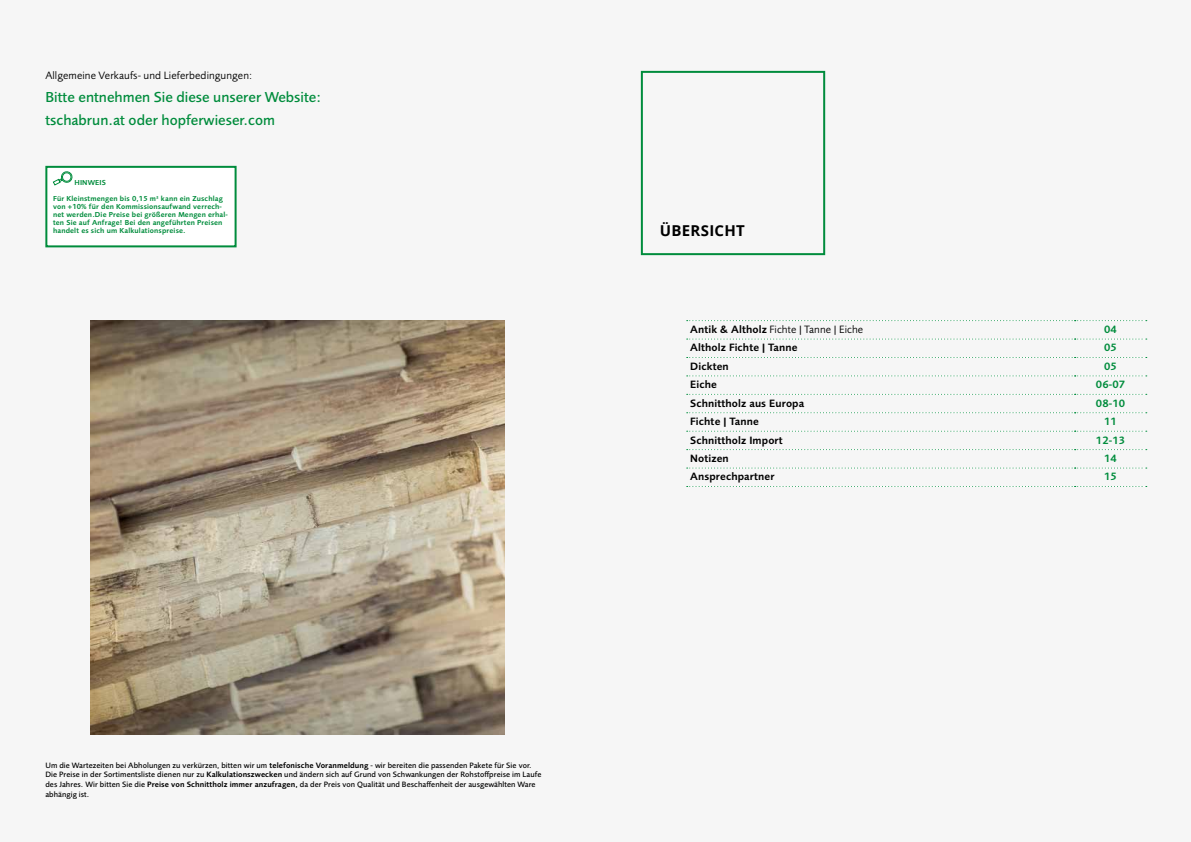
<style>
.page{position:relative;width:1191px;height:842px;background:#f6f6f6}
.page>*{position:absolute;margin:0;border:0;box-sizing:border-box;transform-origin:0 0}
.t1{font:500 15px/23px "Foundry Sans";color:#008c3c}
.t2{font:700 15px "Open Sans";letter-spacing:.02em;color:#000}
.t3{font:600 11px "Foundry Sans";letter-spacing:.01em;color:#000}
.t4{font:11px "Foundry Sans";letter-spacing:.01em;color:#000}
.t5{font:600 11px "Foundry Sans";letter-spacing:.01em;color:#008c3c}
.t6{font:500 8px/9.6px "Foundry Sans";letter-spacing:.01em;color:#000}
.t7{font:600 7.5px/8px "Foundry Sans";letter-spacing:.02em;color:#008c3c}
.s1{font-weight:600}
.s2{font-style:italic}
</style>
<div class="page">
<img style="left:91px;top:320px;width:414px;height:414px">
<div style="left:641px;top:71px;width:184px;height:184px;border:2px solid #008c3c"></div>
<svg style="left:686px;top:357px;width:460px;height:1px"></svg>
<svg style="left:686px;top:375px;width:460px;height:1px"></svg>
<svg style="left:686px;top:394px;width:460px;height:1px"></svg>
<svg style="left:686px;top:412px;width:460px;height:1px"></svg>
<svg style="left:686px;top:431px;width:460px;height:1px"></svg>
<svg style="left:686px;top:449px;width:460px;height:1px"></svg>
<svg style="left:686px;top:468px;width:460px;height:1px"></svg>
<svg style="left:686px;top:486px;width:460px;height:1px"></svg>
<svg style="left:686px;top:320px;width:460px;height:1px"></svg>
<svg style="left:686px;top:339px;width:460px;height:1px"></svg>
<div style="left:46px;top:167px;width:190px;height:79px;background:#fff"></div>
<svg style="left:53px;top:171px;width:20px;height:15px"></svg>
<div style="left:45px;top:166px;width:192px;height:81px;border:2px solid #008c3c"></div>
<h2 class="t4" style="left:45px;top:69px;width:208px">Allgemeine Verkaufs- und Lieferbedingungen:</h2>
<h1 class="t1" style="left:45px;top:85px;width:277px">Bitte entnehmen Sie diese unserer Website: tschabrun.at oder hopferwieser.com</h1>
<p class="t7" style="left:53px;top:175px;width:171px;line-height:16px;text-indent:21px">HINWEIS<br>Für Kleinstmengen bis 0,15 m<sup>3</sup> kann ein Zuschlag</p>
<p class="t7" style="left:53px;top:203px;width:176px">von +10% für den Kommissionsaufwand verrech&shy;net werden.Die Preise bei größeren Mengen erhal&shy;ten Sie auf Anfrage! Bei den angeführten Preisen handelt es sich um Kalkulationspreise.</p>
<p class="t6" style="left:45px;top:760px;width:497px">Um die Wartezeiten bei Abholungen zu verkürzen, bitten wir um <span class="s1">telefonische Voranmeldung</span> - wir bereiten die passenden Pakete für Sie vor.<br>Die Preise in der Sortimentsliste dienen nur zu <span class="s1">Kalkulationszwecken</span> und ändern sich auf Grund von Schwankungen der Rohstoffpreise im Laufe des Jahres. Wir bitten Sie die <span class="s1">Preise von Schnittholz immer anzufragen,</span> da der Preis von Qualität und Beschaffenheit der ausgewählten Ware abhängig ist.</p>
<h1 class="t2" style="left:660px;top:220px;width:87px">ÜBERSICHT</h1>
<h2 class="t4" style="left:690px;top:323px;width:175px"><span class="s1">Antik &amp; Altholz</span> Fichte <span class="s2">|</span> Tanne <span class="s2">|</span> Eiche</h2>
<h2 class="t5" style="left:1104px;top:323px;width:14px">04</h2>
<h2 class="t3" style="left:690px;top:341px;width:109px">Altholz Fichte | Tanne</h2>
<h2 class="t5" style="left:1104px;top:341px;width:14px">05</h2>
<h2 class="t3" style="left:690px;top:360px;width:40px">Dickten</h2>
<h2 class="t5" style="left:1104px;top:360px;width:14px">05</h2>
<h2 class="t3" style="left:690px;top:378px;width:28px">Eiche</h2>
<h2 class="t5" style="left:1095px;top:378px;width:31px">06-07</h2>
<h2 class="t3" style="left:690px;top:397px;width:116px">Schnittholz aus Europa</h2>
<h2 class="t5" style="left:1095px;top:397px;width:31px">08-10</h2>
<h2 class="t3" style="left:690px;top:415px;width:70px">Fichte | Tanne</h2>
<h2 class="t5" style="left:1104px;top:415px;width:14px">11</h2>
<h2 class="t3" style="left:690px;top:434px;width:94px">Schnittholz Import</h2>
<h2 class="t5" style="left:1095px;top:434px;width:31px">12-13</h2>
<h2 class="t3" style="left:690px;top:452px;width:40px">Notizen</h2>
<h2 class="t5" style="left:1104px;top:452px;width:14px">14</h2>
<h2 class="t3" style="left:690px;top:470px;width:86px">Ansprechpartner</h2>
<h2 class="t5" style="left:1104px;top:470px;width:14px">15</h2>
</div>
